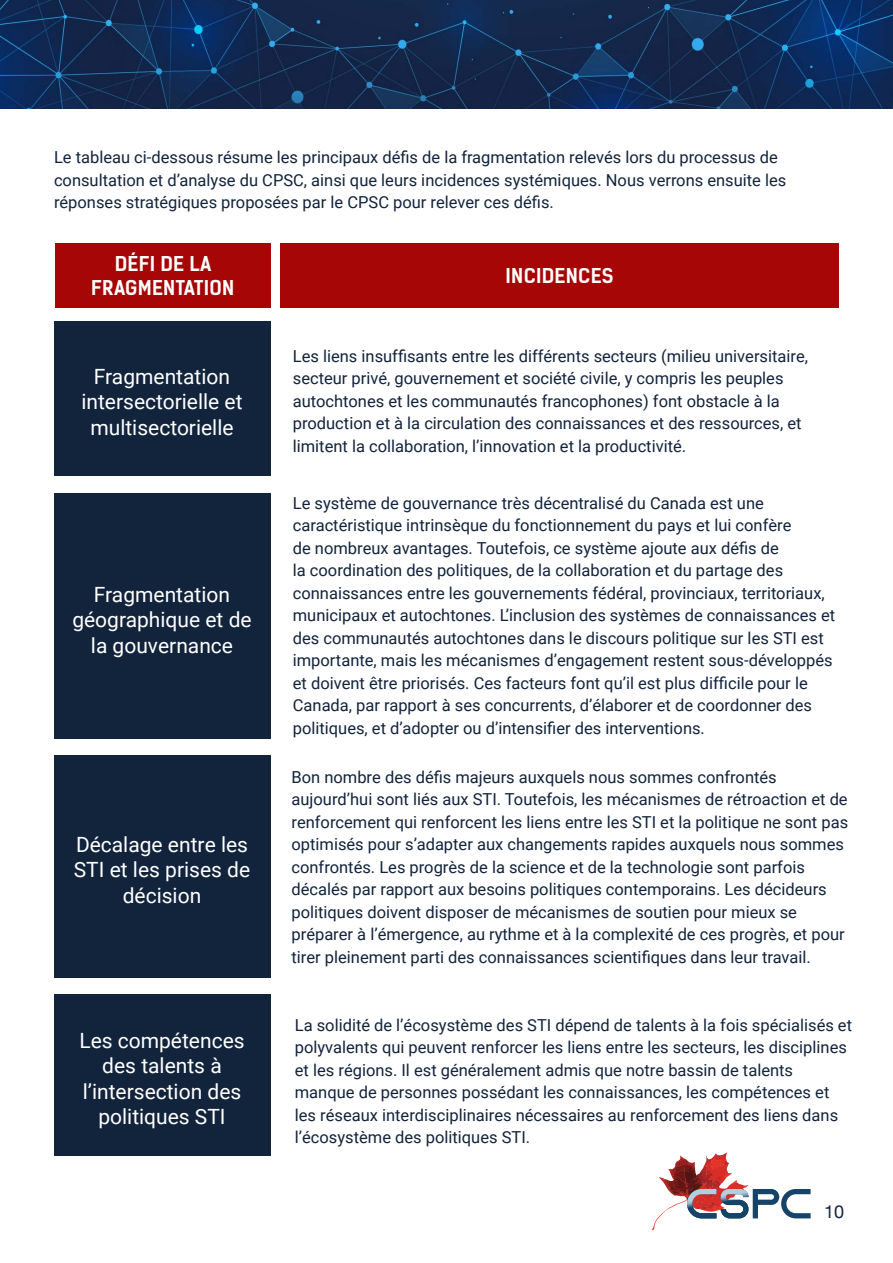
<style>
.page{position:relative;width:893px;height:1263px;background:#fff}
.page>*{position:absolute;margin:0;border:0;box-sizing:border-box;transform-origin:0 0}
.Body{font:21px/25.5px "Roboto";color:#fff;text-align:center}
.Body-2{font:700 19.5px/24px "Kelson Sans";letter-spacing:.015em;color:#fff;text-align:center}
.t1{font:18px "Helvetica Neue";color:#152443}
.Body-3{font:16.5px/22.5px "Roboto";color:#12233c}
</style>
<div class="page">
<img style="left:0;top:0;width:893px;height:109px">
<div style="left:280px;top:243px;width:559px;height:65px;background:#a60606"></div>
<div style="left:54px;top:321px;width:216px;height:154px;background:#12233c"></div>
<div style="left:54px;top:494px;width:216px;height:245px;background:#12233c"></div>
<div style="left:54px;top:755px;width:216px;height:222px;background:#12233c"></div>
<div style="left:54px;top:994px;width:216px;height:162px;background:#12233c"></div>
<div style="left:55px;top:243px;width:215px;height:65px;background:#a60606"></div>
<svg style="left:652px;top:1152px;width:159px;height:79px"></svg>
<img style="left:687px;top:1189px;width:29px;height:29px">
<img style="left:721px;top:1189px;width:27px;height:29px">
<p class="Body-3" style="left:54px;top:146px;width:734px">Le tableau ci-dessous résume les principaux défis de la fragmentation relevés lors du processus de consultation et d’analyse du CPSC, ainsi que leurs incidences systémiques. Nous verrons ensuite les réponses stratégiques proposées par le CPSC pour relever ces défis.</p>
<p class="Body-2" style="left:91px;top:252px;width:145px">DÉFI DE LA<br>FRAGMENTATION</p>
<p class="Body" style="left:81px;top:363px;width:163px">Fragmentation intersectorielle et multisectorielle</p>
<p class="Body" style="left:72px;top:581px;width:181px">Fragmentation géographique et de la gouvernance</p>
<p class="Body" style="left:74px;top:831px;width:178px">Décalage entre les<br>STI et les prises de décision</p>
<p class="Body" style="left:79px;top:1026px;width:167px">Les compétences des talents à l’intersection des politiques STI</p>
<p class="Body-2" style="left:506px;top:264px;width:110px">INCIDENCES</p>
<p class="Body-3" style="left:293px;top:344px;width:517px">Les liens insuffisants entre les différents secteurs (milieu universitaire, secteur privé, gouvernement et société civile, y compris les peuples autochtones et les communautés francophones) font obstacle à la production et à la circulation des connaissances et des ressources, et limitent la collaboration, l’innovation et la productivité.</p>
<p class="Body-3" style="left:293px;top:491px;width:544px">Le système de gouvernance très décentralisé du Canada est une caractéristique intrinsèque du fonctionnement du pays et lui confère<br>de nombreux avantages. Toutefois, ce système ajoute aux défis de<br>la coordination des politiques, de la collaboration et du partage des connaissances entre les gouvernements fédéral, provinciaux, territoriaux, municipaux et autochtones. L’inclusion des systèmes de connaissances et des communautés autochtones dans le discours politique sur les STI est importante, mais les mécanismes d’engagement restent sous-développés et doivent être priorisés. Ces facteurs font qu’il est plus difficile pour le Canada, par rapport à ses concurrents, d’élaborer et de coordonner des politiques, et d’adopter ou d’intensifier des interventions.</p>
<p class="Body-3" style="left:291px;top:765px;width:558px">Bon nombre des défis majeurs auxquels nous sommes confrontés aujourd’hui sont liés aux STI. Toutefois, les mécanismes de rétroaction et de renforcement qui renforcent les liens entre les STI et la politique ne sont pas optimisés pour s’adapter aux changements rapides auxquels nous sommes confrontés. Les progrès de la science et de la technologie sont parfois décalés par rapport aux besoins politiques contemporains. Les décideurs politiques doivent disposer de mécanismes de soutien pour mieux se préparer à l’émergence, au rythme et à la complexité de ces progrès, et pour tirer pleinement parti des connaissances scientifiques dans leur travail.</p>
<p class="Body-3" style="left:295px;top:1013px;width:559px">La solidité de l’écosystème des STI dépend de talents à la fois spécialisés et polyvalents qui peuvent renforcer les liens entre les secteurs, les disciplines et les régions. Il est généralement admis que notre bassin de talents manque de personnes possédant les connaissances, les compétences et les réseaux interdisciplinaires nécessaires au renforcement des liens dans l’écosystème des politiques STI.</p>
<p class="t1" style="left:824px;top:1201px;width:22px">10</p>
</div>
